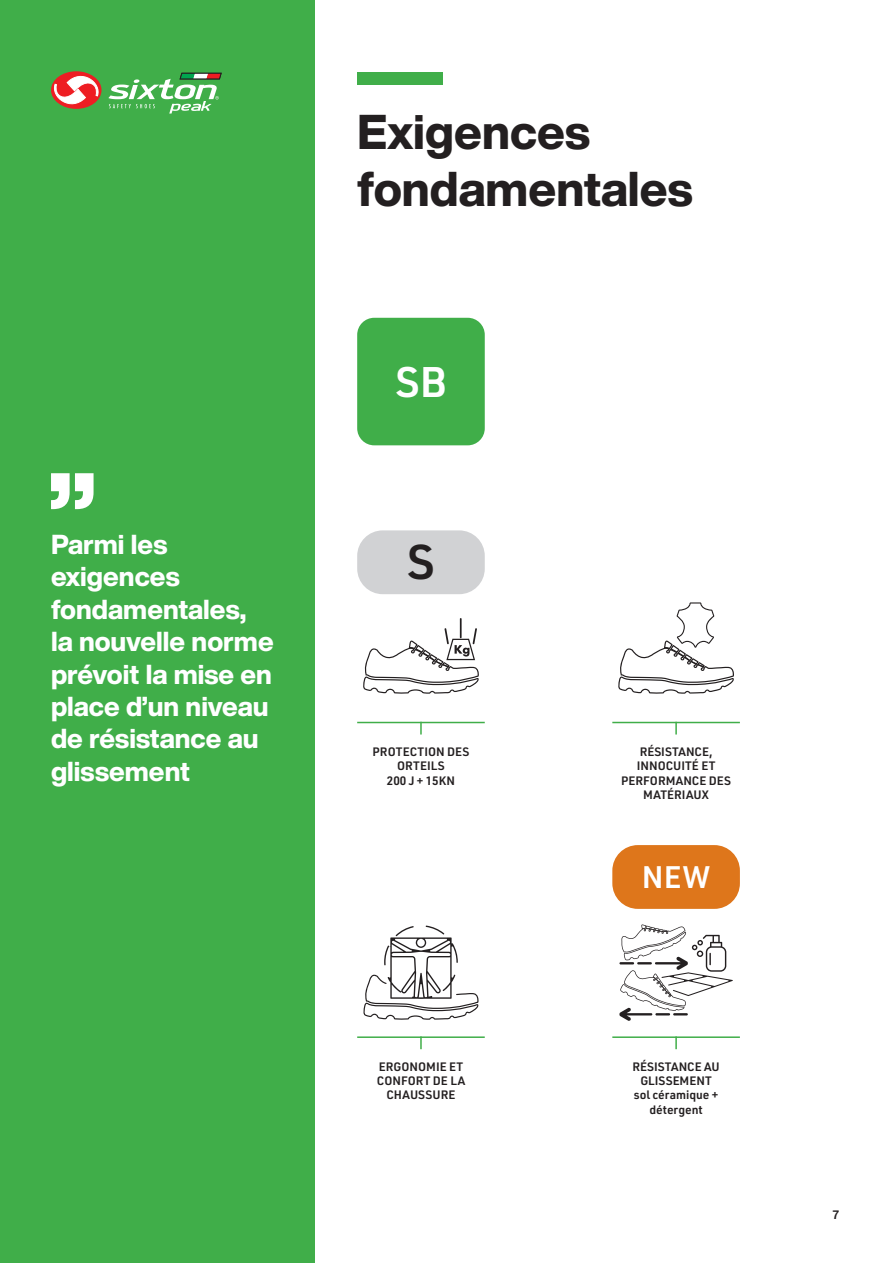
<style>
.page{position:relative;width:893px;height:1263px;background:#fff}
.page>*{position:absolute;margin:0;border:0;box-sizing:border-box;transform-origin:0 0}
.t1{font:800 48px/57px "Helvetica Now Display";color:#231f20}
.t2{font:600 47.85px "URWDIN";color:#231f20}
.t3{font:600 42px "URWDIN";color:#fff}
.t4{font:600 30.6px "URWDIN";color:#fff}
.t5{font:800 27px/32.4px "Helvetica Now Display";color:#fff}
.t6{font:600 12px/14.4px "URWDIN";color:#231f20;text-align:center}
.t7{font:700 12px "Helvetica Now Display";color:#231f20}
</style>
<div class="page">
<div style="left:0;top:0;width:315px;height:1263px;background:#40ae49"></div>
<svg style="left:51px;top:473px;width:43px;height:36px"></svg>
<div style="left:357px;top:318px;width:128px;height:127px;background:#40ae49;border-radius:17px"></div>
<hr style="left:357px;top:722px;width:128px;height:1px;background:#40ae49">
<svg style="left:420px;top:723px;width:2px;height:11px"></svg>
<hr style="left:357px;top:1036px;width:128px;height:2px;background:#40ae49">
<svg style="left:420px;top:1036px;width:2px;height:13px"></svg>
<hr style="left:612px;top:1036px;width:128px;height:2px;background:#40ae49">
<svg style="left:675px;top:1036px;width:2px;height:13px"></svg>
<hr style="left:612px;top:722px;width:128px;height:1px;background:#40ae49">
<svg style="left:675px;top:723px;width:2px;height:11px"></svg>
<div style="left:357px;top:530px;width:128px;height:64px;background:#d1d2d4;border-radius:26px"></div>
<hr style="left:460px;top:618px;width:2px;height:20px;background:#231f20">
<svg style="left:363px;top:628px;width:116px;height:66px"></svg>
<svg style="left:618px;top:602px;width:116px;height:92px"></svg>
<div style="left:612px;top:845px;width:128px;height:64px;background:#de761b;border-radius:26px"></div>
<svg style="left:619px;top:924px;width:114px;height:97px"></svg>
<svg style="left:363px;top:925px;width:116px;height:95px"></svg>
<div style="left:357px;top:72px;width:85px;height:13px;background:#40ae49"></div>
<svg style="left:51px;top:71px;width:51px;height:38px"></svg>
<svg style="left:108px;top:73px;width:113px;height:41px"></svg>
<h3 class="t5" style="left:51px;top:528px;width:224px">Parmi les exigences fondamentales, la nouvelle norme prévoit la mise en place d’un niveau de résistance au glissement</h3>
<h1 class="t1" style="left:357px;top:103px;width:337px">Exigences fondamentales</h1>
<h3 class="t3" style="left:396px;top:353px;width:52px">SB</h3>
<h2 class="t2" style="left:407px;top:530px;width:29px">S</h2>
<p class="t6" style="left:373px;top:744px;width:98px">PROTECTION DES<br>ORTEILS<br>200 J + 15KN</p>
<p class="t6" style="left:621px;top:744px;width:111px">RÉSISTANCE,<br>INNOCUITÉ ET<br>PERFORMANCE DES<br>MATÉRIAUX</p>
<h3 class="t4" style="left:642px;top:856px;width:70px">NEW</h3>
<p class="t6" style="left:377px;top:1058px;width:90px">ERGONOMIE ET<br>CONFORT DE LA<br>CHAUSSURE</p>
<p class="t6" style="left:632px;top:1058px;width:89px">RÉSISTANCE AU<br>GLISSEMENT sol céramique + détergent</p>
<p class="t7" style="left:833px;top:1207px;width:8px">7</p>
</div>
